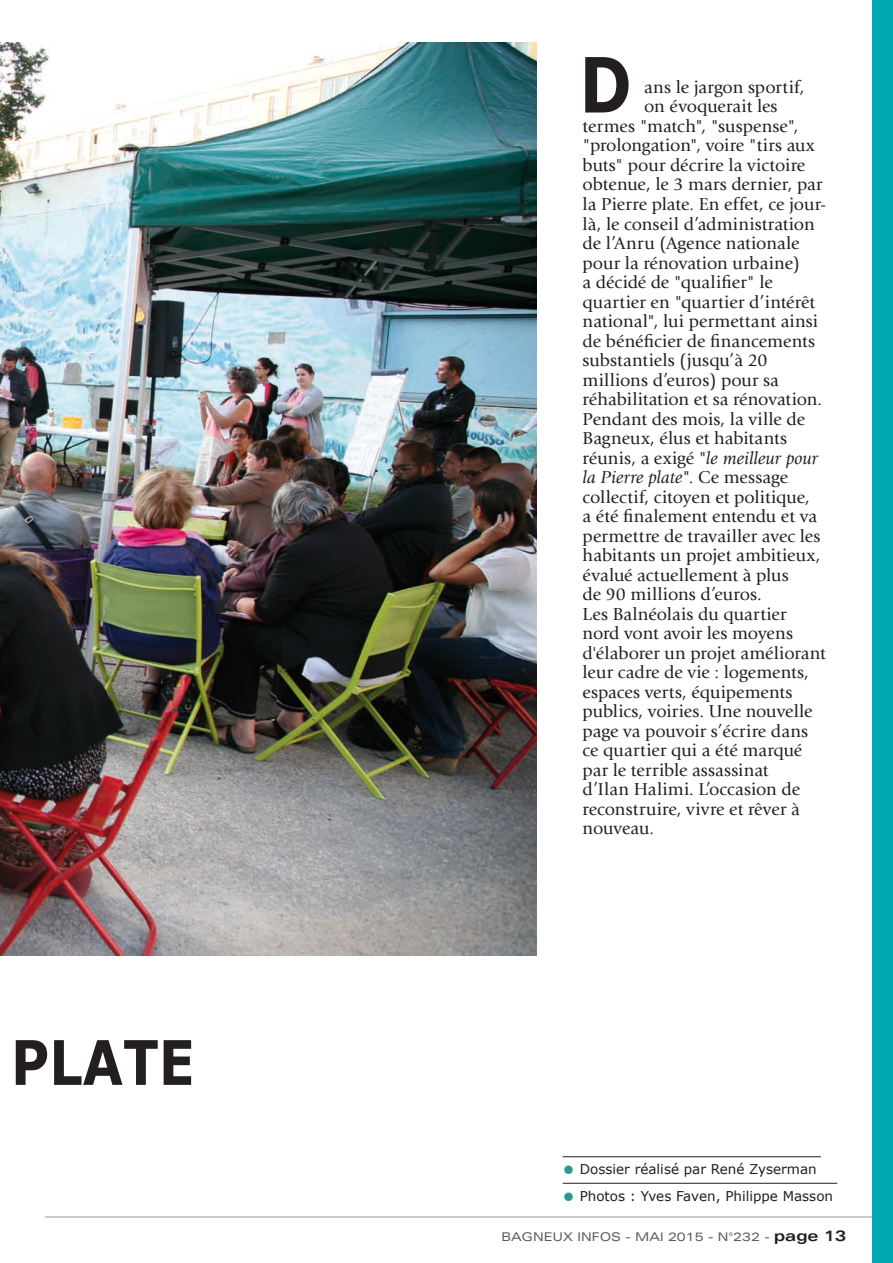
<style>
.page{position:relative;width:893px;height:1263px;background:#fff}
.page>*{position:absolute;margin:0;border:0;box-sizing:border-box;transform-origin:0 0}
.t1{font:700 76.2px "Verdana";color:#231f20;scale:.83 1}
.t2{font:700 61.5px "Verdana";color:#231f20;scale:.85 1}
.t3{font:18px "Giovanni";color:#231f20}
.t4{font:italic 18px "Giovanni";color:#231f20}
.t5{font:13.5px "Verdana";color:#231f20}
.t6{font:expanded 12px "Univers";color:#57585a}
.s1{font-style:italic}
.s2{font-style:normal}
.s3{color:#2b9993}
.s4{font-weight:700;font-size:15px;color:#231f20}
</style>
<div class="page">
<img style="left:0;top:43px;width:536px;height:913px">
<hr style="left:45px;top:1216px;width:848px;height:2px;background:#beb8b6">
<hr style="left:563px;top:1156px;width:258px;height:1px;background:#231f20">
<hr style="left:563px;top:1183px;width:274px;height:1px;background:#231f20">
<div style="left:873px;top:0;width:20px;height:1263px;background:#00a9b1"></div>
<h2 class="t2" style="left:11px;top:1022px;width:217px">PLATE</h2>
<h1 class="t1" style="left:579px;top:35px;width:64px">D</h1>
<p class="t3" style="left:644px;top:77px;width:162px">ans le jargon sportif,</p>
<p class="t3" style="left:644px;top:96px;width:135px">on évoquerait les</p>
<p class="t3" style="left:583px;top:116px;width:217px">termes "match", "suspense",</p>
<p class="t3" style="left:583px;top:135px;width:234px">"prolongation", voire "tirs aux</p>
<p class="t3" style="left:583px;top:155px;width:224px">buts" pour décrire la victoire</p>
<p class="t3" style="left:583px;top:174px;width:241px">obtenue, le 3 mars dernier, par</p>
<p class="t3" style="left:583px;top:194px;width:245px">la Pierre plate. En effet, ce jour-</p>
<p class="t3" style="left:583px;top:213px;width:234px">là, le conseil d’administration</p>
<p class="t3" style="left:583px;top:233px;width:218px">de l’Anru (Agence nationale</p>
<p class="t3" style="left:583px;top:252px;width:219px">pour la rénovation urbaine)</p>
<p class="t3" style="left:583px;top:272px;width:192px">a décidé de "qualifier" le</p>
<p class="t3" style="left:583px;top:291px;width:234px">quartier en "quartier d’intérêt</p>
<p class="t3" style="left:583px;top:311px;width:237px">national", lui permettant ainsi</p>
<p class="t3" style="left:583px;top:330px;width:234px">de bénéficier de financements</p>
<p class="t3" style="left:583px;top:350px;width:186px">substantiels (jusqu’à 20</p>
<p class="t3" style="left:583px;top:369px;width:198px">millions d’euros) pour sa</p>
<p class="t3" style="left:583px;top:389px;width:241px">réhabilitation et sa rénovation.</p>
<p class="t3" style="left:583px;top:408px;width:224px">Pendant des mois, la ville de</p>
<p class="t3" style="left:583px;top:428px;width:206px">Bagneux, élus et habitants</p>
<p class="t3" style="left:583px;top:447px;width:237px">réunis, a exigé "<span class="s1">le meilleur pour</span></p>
<p class="t4" style="left:583px;top:467px;width:207px">la Pierre plate<span class="s2">". Ce message</span></p>
<p class="t3" style="left:583px;top:486px;width:229px">collectif, citoyen et politique,</p>
<p class="t3" style="left:583px;top:506px;width:236px">a été finalement entendu et va</p>
<p class="t3" style="left:583px;top:525px;width:239px">permettre de travailler avec les</p>
<p class="t3" style="left:583px;top:545px;width:239px">habitants un projet ambitieux,</p>
<p class="t3" style="left:583px;top:564px;width:208px">évalué actuellement à plus</p>
<p class="t3" style="left:583px;top:584px;width:181px">de 90 millions d’euros.</p>
<p class="t3" style="left:583px;top:603px;width:205px">Les Balnéolais du quartier</p>
<p class="t3" style="left:583px;top:623px;width:212px">nord vont avoir les moyens</p>
<p class="t3" style="left:583px;top:642px;width:245px">d'élaborer un projet améliorant</p>
<p class="t3" style="left:583px;top:662px;width:228px">leur cadre de vie : logements,</p>
<p class="t3" style="left:583px;top:681px;width:211px">espaces verts, équipements</p>
<p class="t3" style="left:583px;top:701px;width:231px">publics, voiries. Une nouvelle</p>
<p class="t3" style="left:583px;top:720px;width:227px">page va pouvoir s’écrire dans</p>
<p class="t3" style="left:583px;top:740px;width:221px">ce quartier qui a été marqué</p>
<p class="t3" style="left:583px;top:759px;width:187px">par le terrible assassinat</p>
<p class="t3" style="left:583px;top:779px;width:219px">d’Ilan Halimi. L’occasion de</p>
<p class="t3" style="left:583px;top:798px;width:219px">reconstruire, vivre et rêver à</p>
<p class="t3" style="left:583px;top:818px;width:73px">nouveau.</p>
<p class="t5" style="left:563px;top:1160px;width:255px"><span class="s3">●</span> Dossier réalisé par René Zyserman</p>
<p class="t5" style="left:563px;top:1187px;width:272px"><span class="s3">●</span> Photos : Yves Faven, Philippe Masson</p>
<p class="t6" style="left:501px;top:1229px;width:346px">BAGNEUX INFOS - MAI 2015 - N°232 - <span class="s4">page 13</span></p>
</div>
